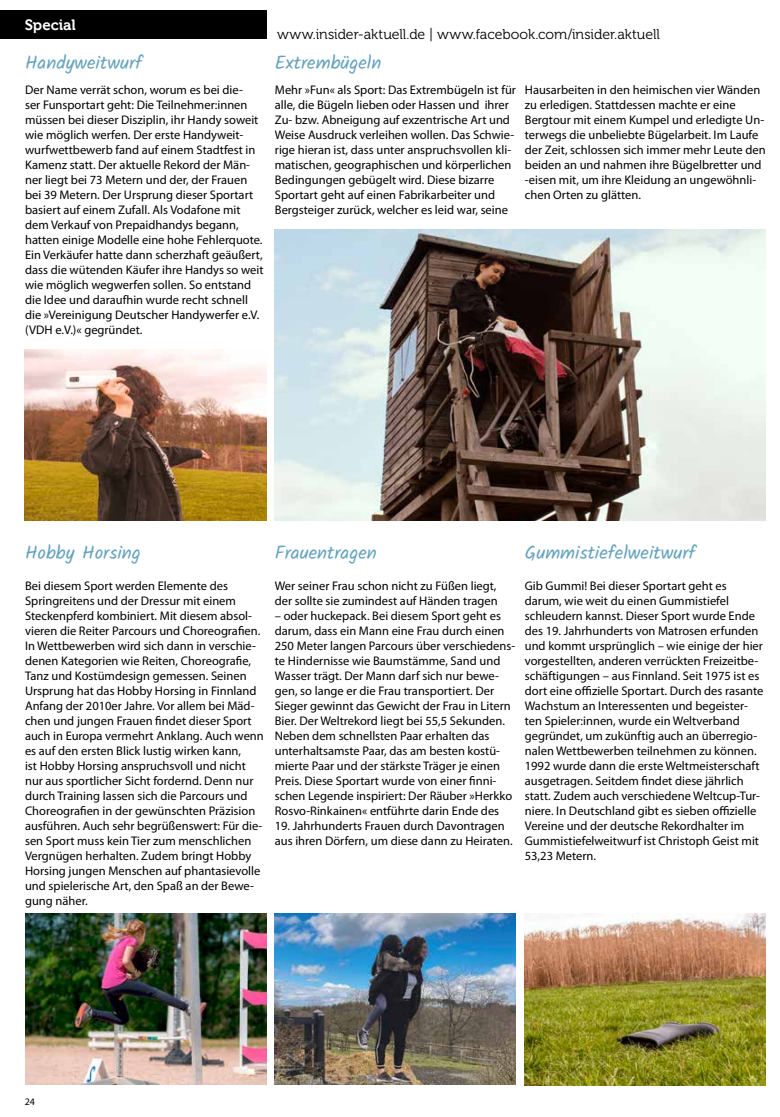
<style>
.page{position:relative;width:780px;height:1117px;background:#fff}
.page>*{position:absolute;margin:0;border:0;box-sizing:border-box;transform-origin:0 0}
.t1{font:18.75px "Kalam";color:#64a2bd}
.t2{font:15px "Museo 700";color:#fff}
.t3{font:14.12px "Museo 300";letter-spacing:-.005em;color:#000}
.t4{font:12.5px/15px "Myriad Pro";color:#000}
.t5{font:10px "Myriad Pro";color:#000}
</style>
<div class="page">
<div style="left:0;top:11px;width:267px;height:28px;background:#000"></div>
<img style="left:275px;top:229px;width:490px;height:291px">
<img style="left:525px;top:913px;width:240px;height:171px">
<img style="left:25px;top:349px;width:241px;height:171px">
<img style="left:25px;top:913px;width:241px;height:171px">
<img style="left:275px;top:913px;width:241px;height:171px">
<p class="t2" style="left:25px;top:17px;width:52px">Special</p>
<h1 class="t1" style="left:25px;top:50px;width:119px">Handyweitwurf</h1>
<p class="t4" style="left:25px;top:82px;width:240px">Der Name verrät schon, worum es bei die-<br>ser Funsportart geht: Die Teilnehmer:innen müssen bei dieser Disziplin, ihr Handy soweit wie möglich werfen. Der erste Handyweit&shy;wurfwettbewerb fand auf einem Stadtfest in Kamenz statt. Der aktuelle Rekord der Män&shy;ner liegt bei 73 Metern und der, der Frauen bei 39 Metern. Der Ursprung dieser Sportart basiert auf einem Zufall. Als Vodafone mit dem Verkauf von Prepaidhandys begann, hatten einige Modelle eine hohe Fehlerquote.<br>Ein Verkäufer hatte dann scherzhaft geäußert, dass die wütenden Käufer ihre Handys so weit wie möglich wegwerfen sollen. So entstand die Idee und daraufhin wurde recht schnell die »Vereinigung Deutscher Handywerfer e.V. (VDH e.V.)« gegründet.</p>
<p class="t3" style="left:277px;top:27px;width:384px">www.insider-aktuell.de | www.facebook.com/insider.aktuell</p>
<h1 class="t1" style="left:275px;top:50px;width:108px">Extrembügeln</h1>
<p class="t4" style="left:275px;top:82px;width:242px">Mehr »Fun« als Sport: Das Extrembügeln ist für alle, die Bügeln lieben oder Hassen und ihrer Zu- bzw. Abneigung auf exzentrische Art und Weise Ausdruck verleihen wollen. Das Schwie&shy;rige hieran ist, dass unter anspruchsvollen kli&shy;matischen, geographischen und körperlichen Bedingungen gebügelt wird. Diese bizarre Sportart geht auf einen Fabrikarbeiter und Bergsteiger zurück, welcher es leid war, seine</p>
<p class="t4" style="left:525px;top:82px;width:242px">Hausarbeiten in den heimischen vier Wänden zu erledigen. Stattdessen machte er eine Bergtour mit einem Kumpel und erledigte Un&shy;terwegs die unbeliebte Bügelarbeit. Im Laufe der Zeit, schlossen sich immer mehr Leute den beiden an und nahmen ihre Bügelbretter und -eisen mit, um ihre Kleidung an ungewöhnli&shy;chen Orten zu glätten.</p>
<h1 class="t1" style="left:25px;top:539px;width:117px">Hobby Horsing</h1>
<p class="t4" style="left:25px;top:577px;width:240px">Bei diesem Sport werden Elemente des Springreitens und der Dressur mit einem Steckenpferd kombiniert. Mit diesem absol&shy;vieren die Reiter Parcours und Choreografien.<br>In Wettbewerben wird sich dann in verschie&shy;denen Kategorien wie Reiten, Choreografie, Tanz und Kostümdesign gemessen. Seinen Ursprung hat das Hobby Horsing in Finnland Anfang der 2010er Jahre. Vor allem bei Mäd&shy;chen und jungen Frauen findet dieser Sport auch in Europa vermehrt Anklang. Auch wenn es auf den ersten Blick lustig wirken kann,<br>ist Hobby Horsing anspruchsvoll und nicht nur aus sportlicher Sicht fordernd. Denn nur durch Training lassen sich die Parcours und Choreografien in der gewünschten Präzision ausführen. Auch sehr begrüßenswert: Für die&shy;sen Sport muss kein Tier zum menschlichen Vergnügen herhalten. Zudem bringt Hobby Horsing jungen Menschen auf phantasievolle und spielerische Art, den Spaß an der Bewe&shy;gung näher.</p>
<h1 class="t1" style="left:275px;top:539px;width:103px">Frauentragen</h1>
<p class="t4" style="left:275px;top:577px;width:224px">Wer seiner Frau schon nicht zu Füßen liegt, der sollte sie zumindest auf Händen tragen</p>
<p class="t4" style="left:275px;top:607px;width:242px">– oder huckepack. Bei diesem Sport geht es darum, dass ein Mann eine Frau durch einen 250 Meter langen Parcours über verschiedens&shy;te Hindernisse wie Baumstämme, Sand und Wasser trägt. Der Mann darf sich nur bewe&shy;gen, so lange er die Frau transportiert. Der Sieger gewinnt das Gewicht der Frau in Litern Bier. Der Weltrekord liegt bei 55,5 Sekunden.<br>Neben dem schnellsten Paar erhalten das unterhaltsamste Paar, das am besten kostü&shy;mierte Paar und der stärkste Träger je einen Preis. Diese Sportart wurde von einer finni&shy;schen Legende inspiriert: Der Räuber »Herkko Rosvo-Rinkainen« entführte darin Ende des</p>
<p class="t4" style="left:275px;top:817px;width:239px">19. Jahrhunderts Frauen durch Davontragen aus ihren Dörfern, um diese dann zu Heiraten.</p>
<h1 class="t1" style="left:525px;top:539px;width:172px">Gummistiefelweitwurf</h1>
<p class="t4" style="left:525px;top:577px;width:240px">Gib Gummi! Bei dieser Sportart geht es darum, wie weit du einen Gummistiefel schleudern kannst. Dieser Sport wurde Ende des 19. Jahrhunderts von Matrosen erfunden und kommt ursprünglich – wie einige der hier vorgestellten, anderen verrückten Freizeitbe&shy;schäftigungen – aus Finnland. Seit 1975 ist es dort eine offizielle Sportart. Durch des rasante Wachstum an Interessenten und begeister&shy;ten Spieler:innen, wurde ein Weltverband gegründet, um zukünftig auch an überregio&shy;nalen Wettbewerben teilnehmen zu können.<br>1992 wurde dann die erste Weltmeisterschaft ausgetragen. Seitdem findet diese jährlich statt. Zudem auch verschiedene Weltcup-Tur&shy;niere. In Deutschland gibt es sieben offizielle Vereine und der deutsche Rekordhalter im Gummistiefelweitwurf ist Christoph Geist mit 53,23 Metern.</p>
<p class="t5" style="left:25px;top:1095px;width:12px">24</p>
</div>
